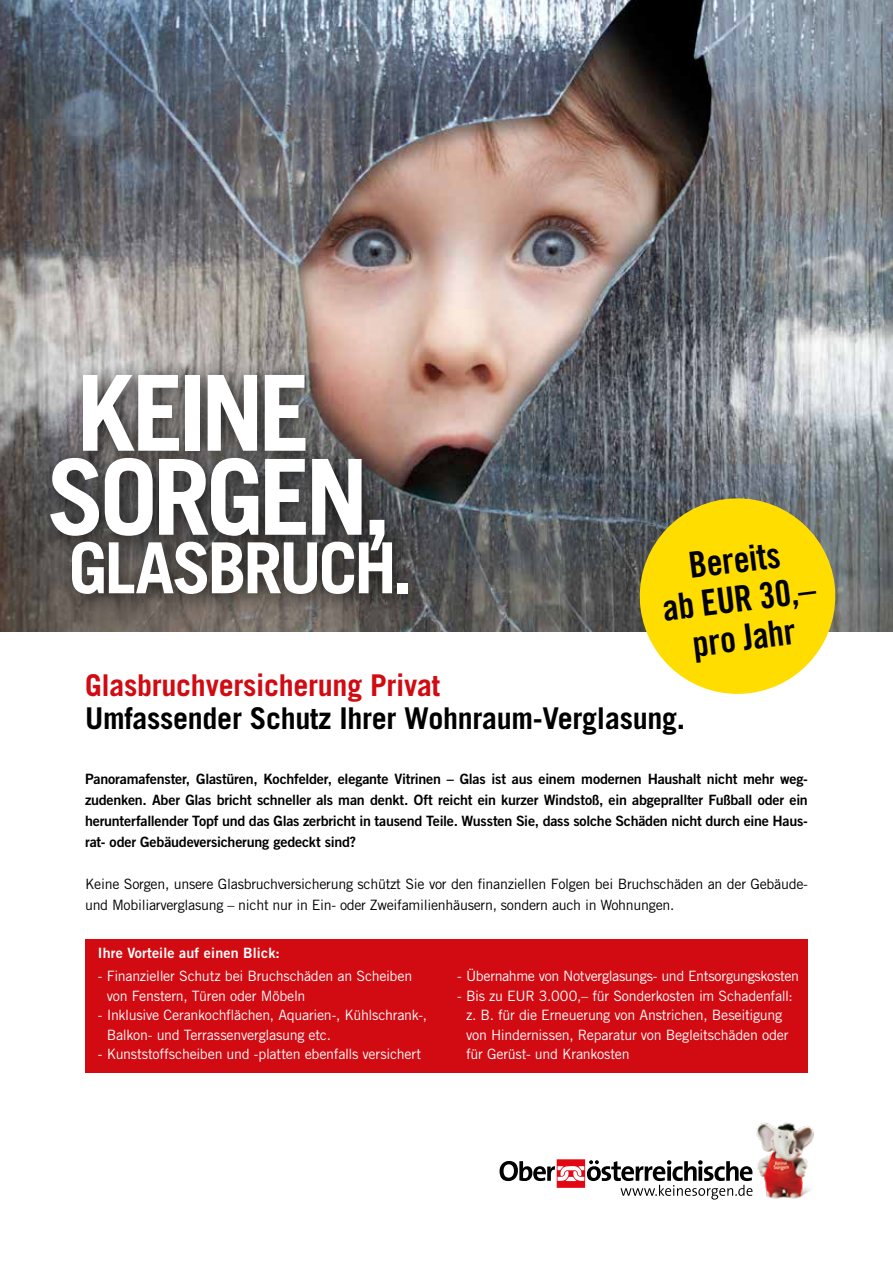
<style>
.page{position:relative;width:893px;height:1263px;background:#fff}
.page>*{position:absolute;margin:0;border:0;box-sizing:border-box;transform-origin:0 0}
.t1{font:700 105px/84px "Trade Gothic LT Std";letter-spacing:-.055em;color:#fff}
.t2{font:700 70.5px "Trade Gothic LT Std";letter-spacing:-.05em;color:#fff}
.t3{font:36px/39px "Trade Gothic Bold Cond Twenty";color:#000;text-align:center}
.t4{font:700 30px "Trade Gothic LT Std";letter-spacing:-.01em;color:#000}
.t5{font:700 30px "Trade Gothic LT Std";letter-spacing:-.01em;color:#d20a11}
.t6{font:14.25px/19.5px "Trade Gothic LT Std";letter-spacing:-.02em;color:#fff}
.t7{font:14.25px/21px "Trade Gothic LT Pro Bd 2";letter-spacing:-.015em;color:#000;text-align:justify}
.t8{font:14.25px/21px "Trade Gothic LT Std";letter-spacing:-.02em;color:#000}
.t9{font:14.25px "Trade Gothic LT Pro Bd 2";letter-spacing:.01em;color:#fff}
</style>
<div class="page">
<img style="left:0;top:0;width:893px;height:632px">
<div style="left:85px;top:939px;width:723px;height:134px;background:#d20a11"></div>
<svg style="left:634px;top:492px;width:207px;height:202px;background:#e4cc2e"></svg>
<div style="left:36px;top:359px;width:393px;height:256px;background:#000;opacity:.75"></div>
<img style="left:752px;top:1122px;width:62px;height:77px">
<div style="left:557px;top:1159px;width:28px;height:29px;background:#ec5860"></div>
<svg style="left:499px;top:1160px;width:253px;height:39px"></svg>
<h1 class="t1" style="left:47px;top:370px;width:346px">KEINE<br>SORGEN,</h1>
<h2 class="t2" style="left:68px;top:525px;width:346px">GLASBRUCH.</h2>
<h3 class="t3" style="left:655px;top:550px;width:156px;rotate:-7deg">Bereits<br>ab EUR 30,– pro Jahr</h3>
<h3 class="t5" style="left:85px;top:666px;width:357px">Glasbruchversicherung Privat</h3>
<h3 class="t4" style="left:85px;top:699px;width:602px">Umfassender Schutz Ihrer Wohnraum-Verglasung.</h3>
<p class="t7" style="left:85px;top:768px;width:724px">Panoramafenster, Glastüren, Kochfelder, elegante Vitrinen – Glas ist aus einem modernen Haushalt nicht mehr weg&shy;zudenken. Aber Glas bricht schneller als man denkt. Oft reicht ein kurzer Windstoß, ein abgeprallter Fußball oder ein herunterfallender Topf und das Glas zerbricht in tausend Teile. Wussten Sie, dass solche Schäden nicht durch eine Haus&shy;rat- oder Gebäudeversicherung gedeckt sind?</p>
<p class="t8" style="left:85px;top:873px;width:724px">Keine Sorgen, unsere Glasbruchversicherung schützt Sie vor den finanziellen Folgen bei Bruchschäden an der Gebäude&shy;und Mobiliarverglasung – nicht nur in Ein- oder Zweifamilienhäusern, sondern auch in Wohnungen.</p>
<p class="t9" style="left:98px;top:944px;width:184px">Ihre Vorteile auf einen Blick:</p>
<p class="t6" style="left:107px;top:966px;width:307px;text-indent:-9px">- Finanzieller Schutz bei Bruchschäden an Scheiben von Fenstern, Türen oder Möbeln</p>
<p class="t6" style="left:107px;top:1005px;width:322px;text-indent:-9px">- Inklusive Cerankochflächen, Aquarien-, Kühlschrank-,<br>Balkon- und Terrassenverglasung etc.</p>
<p class="t6" style="left:98px;top:1044px;width:325px">- Kunststoffscheiben und -platten ebenfalls versichert</p>
<p class="t6" style="left:457px;top:966px;width:344px">- Übernahme von Notverglasungs- und Entsorgungskosten</p>
<p class="t6" style="left:466px;top:986px;width:328px;text-indent:-9px">- Bis zu EUR 3.000,– für Sonderkosten im Schadenfall: z. B. für die Erneuerung von Anstrichen, Beseitigung von Hindernissen, Reparatur von Begleitschäden oder für Gerüst- und Krankosten</p>
</div>
